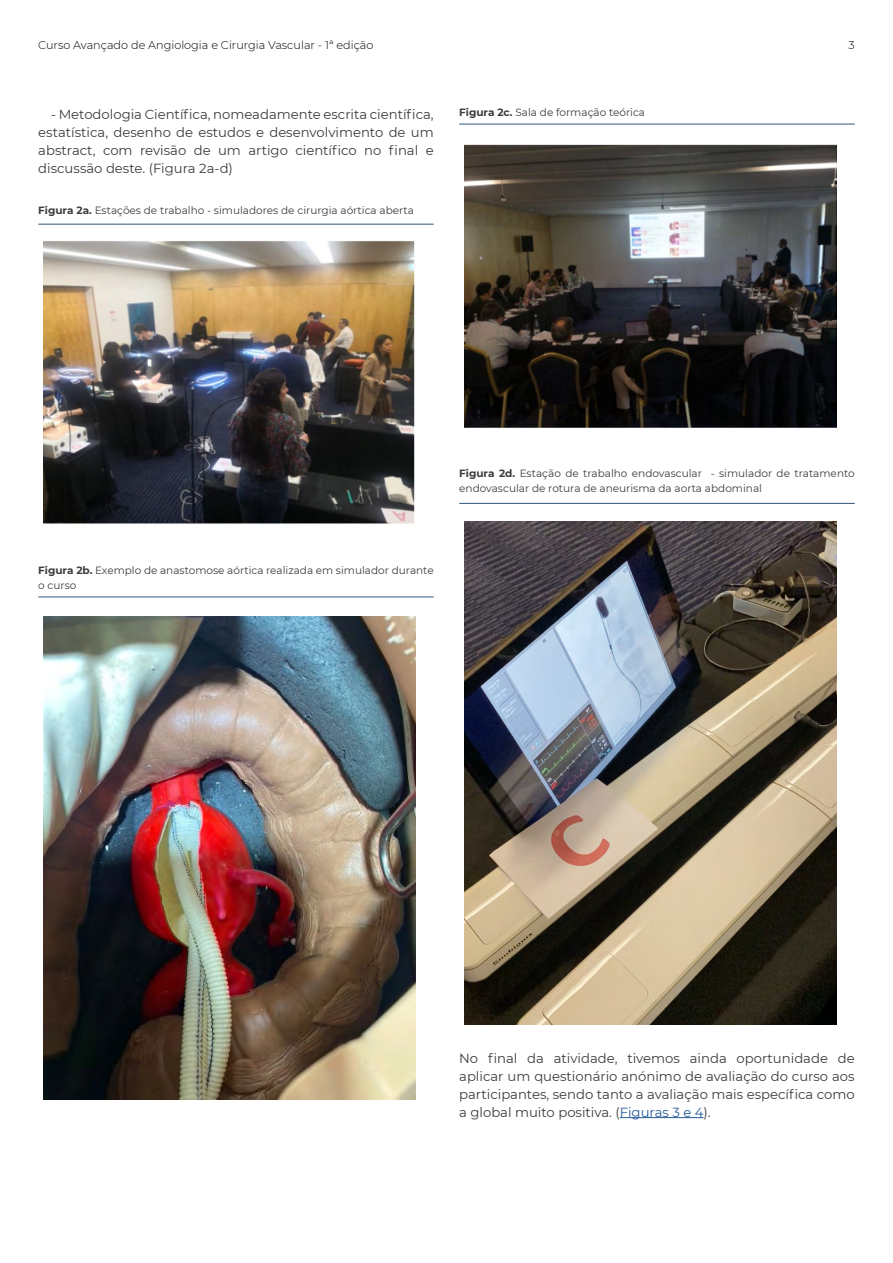
<style>
.page{position:relative;width:893px;height:1263px;background:#fff}
.page>*{position:absolute;margin:0;border:0;box-sizing:border-box;transform-origin:0 0}
.t1{font:13.2px/18px "Montserrat";color:#3c3c3b;text-align:justify}
.t2{font:300 11.25px "Montserrat";color:#000}
.t3{font:10.5px/15px "Montserrat";color:#3c3c3b}
.s1{font-weight:700}
.s2{color:#275b9b}
</style>
<div class="page">
<hr style="left:620px;top:1117px;width:83px;height:1px;background:#275b9b">
<img style="left:44px;top:241px;width:371px;height:283px">
<img style="left:465px;top:145px;width:371px;height:283px">
<img style="left:465px;top:522px;width:371px;height:503px">
<img style="left:44px;top:617px;width:371px;height:482px">
<hr style="left:38px;top:224px;width:396px;height:1px;background:#30577a">
<hr style="left:459px;top:124px;width:396px;height:1px;background:#30577a">
<hr style="left:459px;top:503px;width:396px;height:1px;background:#30577a">
<hr style="left:38px;top:597px;width:396px;height:1px;background:#30577a">
<p class="t2" style="left:38px;top:38px;width:337px">Curso Avançado de Angiologia e Cirurgia Vascular - 1ª edição</p>
<p class="t1" style="left:38px;top:105px;width:397px;text-indent:13px">- Metodologia Científica, nomeadamente escrita científica, estatística, desenho de estudos e desenvolvimento de um abstract, com revisão de um artigo científico no final e discussão deste. (Figura 2a-d)</p>
<p class="t3" style="left:38px;top:202px;width:377px"><span class="s1">Figura 2a.</span> Estações de trabalho - simuladores de cirurgia aórtica aberta</p>
<p class="t3" style="left:459px;top:105px;width:187px"><span class="s1">Figura 2c.</span> Sala de formação teórica</p>
<p class="t2" style="left:848px;top:38px;width:8px">3</p>
<p class="t3" style="left:459px;top:465px;width:397px"><span class="s1">Figura 2d.</span> Estação de trabalho endovascular - simulador de tratamento endovascular de rotura de aneurisma da aorta abdominal</p>
<p class="t3" style="left:38px;top:562px;width:397px"><span class="s1">Figura 2b.</span> Exemplo de anastomose aórtica realizada em simulador durante o curso</p>
<p class="t1" style="left:459px;top:1049px;width:397px">No final da atividade, tivemos ainda oportunidade de aplicar um questionário anónimo de avaliação do curso aos participantes, sendo tanto a avaliação mais específica como a global muito positiva. (<span class="s2">Figuras 3 e 4</span>).</p>
</div>
